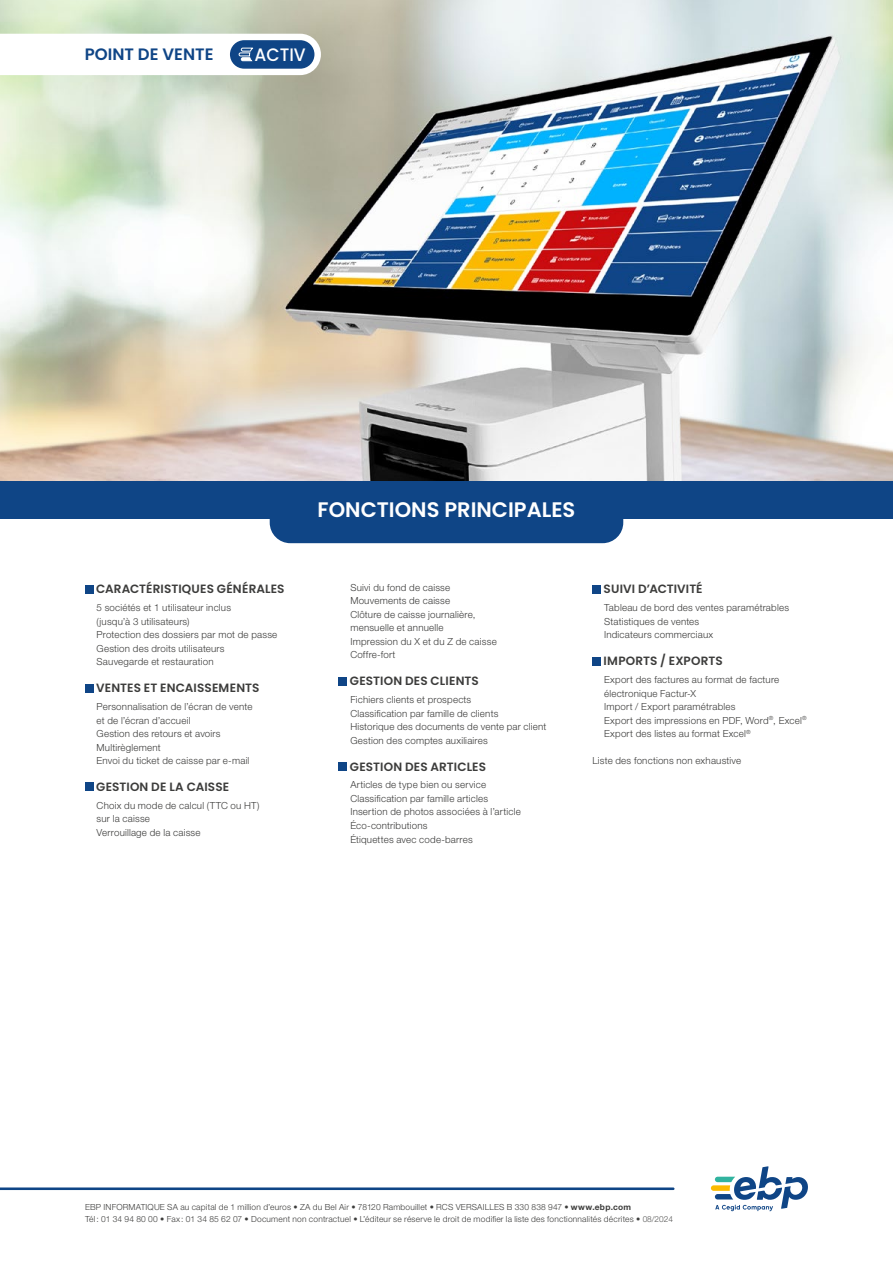
<style>
.page{position:relative;width:893px;height:1263px;background:#fff}
.page>*{position:absolute;margin:0;border:0;box-sizing:border-box;transform-origin:0 0}
.t1{font:600 21px "Poppins";color:#fff}
.t2{font:500 18px "Poppins";color:#fff;scale:.95 1}
.t3{font:600 16.5px "Poppins";color:#0f4586}
.t4{font:600 12px "Poppins";letter-spacing:.01em;color:#3c3c3b}
.t5{font:300 9.75px/13.5px "Helvetica Neue LT Std";letter-spacing:.02em;color:#3c3c3b}
.t6{font:300 8.4px/12px "Helvetica Neue LT Std";letter-spacing:.025em;color:#3c3c3b}
.s1{font-weight:700}
.s2{font-size:8.25px;color:#575756}
</style>
<div class="page">
<img style="left:0;top:0;width:893px;height:481px">
<div style="left:0;top:481px;width:893px;height:38px;background:#0f4586"></div>
<div style="left:270px;top:481px;width:353px;height:62px;background:#0f4586;border-radius:21px"></div>
<div style="left:85px;top:585px;width:8px;height:8px;background:#0f4586"></div>
<div style="left:85px;top:684px;width:8px;height:8px;background:#0f4586"></div>
<div style="left:85px;top:783px;width:8px;height:8px;background:#0f4586"></div>
<div style="left:339px;top:677px;width:8px;height:8px;background:#0f4586"></div>
<div style="left:339px;top:762px;width:8px;height:9px;background:#0f4586"></div>
<div style="left:592px;top:585px;width:9px;height:8px;background:#0f4586"></div>
<div style="left:592px;top:657px;width:9px;height:8px;background:#0f4586"></div>
<svg style="left:0;top:1187px;width:674px;height:3px;background:#366399"></svg>
<svg style="left:711px;top:1166px;width:97px;height:45px"></svg>
<svg style="left:0;top:34px;width:321px;height:41px"></svg>
<h3 class="t3" style="left:85px;top:45px;width:130px">POINT DE VENTE</h3>
<h2 class="t2" style="left:255px;top:44px;width:55px">ACTIV</h2>
<p class="t4" style="left:96px;top:582px;width:190px">CARACTÉRISTIQUES GÉNÉRALES</p>
<p class="t5" style="left:97px;top:601px;width:182px">5 sociétés et 1 utilisateur inclus<br>(jusqu’à 3 utilisateurs)<br>Protection des dossiers par mot de passe<br>Gestion des droits utilisateurs<br>Sauvegarde et restauration</p>
<p class="t4" style="left:96px;top:681px;width:165px">VENTES ET ENCAISSEMENTS</p>
<p class="t5" style="left:97px;top:700px;width:157px">Personnalisation de l’écran de vente et de l’écran d’accueil<br>Gestion des retours et avoirs<br>Multirèglement<br>Envoi du ticket de caisse par e-mail</p>
<p class="t4" style="left:96px;top:780px;width:135px">GESTION DE LA CAISSE</p>
<p class="t5" style="left:97px;top:798px;width:164px">Choix du mode de calcul (TTC ou HT) sur la caisse<br>Verrouillage de la caisse</p>
<h1 class="t1" style="left:318px;top:497px;width:259px">FONCTIONS PRINCIPALES</h1>
<p class="t5" style="left:350px;top:580px;width:148px">Suivi du fond de caisse<br>Mouvements de caisse<br>Clôture de caisse journalière, mensuelle et annuelle<br>Impression du X et du Z de caisse<br>Coffre-fort</p>
<p class="t4" style="left:350px;top:674px;width:130px">GESTION DES CLIENTS</p>
<p class="t5" style="left:350px;top:693px;width:198px">Fichiers clients et prospects<br>Classification par famille de clients<br>Historique des documents de vente par client Gestion des comptes auxiliaires</p>
<p class="t4" style="left:350px;top:759px;width:138px">GESTION DES ARTICLES</p>
<p class="t5" style="left:350px;top:778px;width:172px">Articles de type bien ou service<br>Classification par famille articles<br>Insertion de photos associées à l’article<br>Éco-contributions<br>Étiquettes avec code-barres</p>
<p class="t4" style="left:604px;top:582px;width:101px">SUIVI D’ACTIVITÉ</p>
<p class="t5" style="left:604px;top:601px;width:186px">Tableau de bord des ventes paramétrables<br>Statistiques de ventes<br>Indicateurs commerciaux</p>
<p class="t4" style="left:604px;top:654px;width:121px">IMPORTS / EXPORTS</p>
<p class="t5" style="left:604px;top:673px;width:204px">Export des factures au format de facture électronique Factur-X<br>Import / Export paramétrables<br>Export des impressions en PDF, Word<sup>®</sup>, Excel<sup>® </sup>Export des listes au format Excel<sup>®</sup></p>
<p class="t5" style="left:592px;top:753px;width:150px">Liste des fonctions non exhaustive</p>
<p class="t6" style="left:85px;top:1201px;width:589px">EBP INFORMATIQUE SA au capital de 1 million d’euros • ZA du Bel Air • 78120 Rambouillet • RCS VERSAILLES B 330 838 947 • <span class="s1">www.ebp.com<br></span>Tél: 01 34 94 80 00 • Fax: 01 34 85 62 07 • Document non contractuel • L’éditeur se réserve le droit de modifier la liste des fonctionnalités décrites • <span class="s2">08/2024</span></p>
</div>
